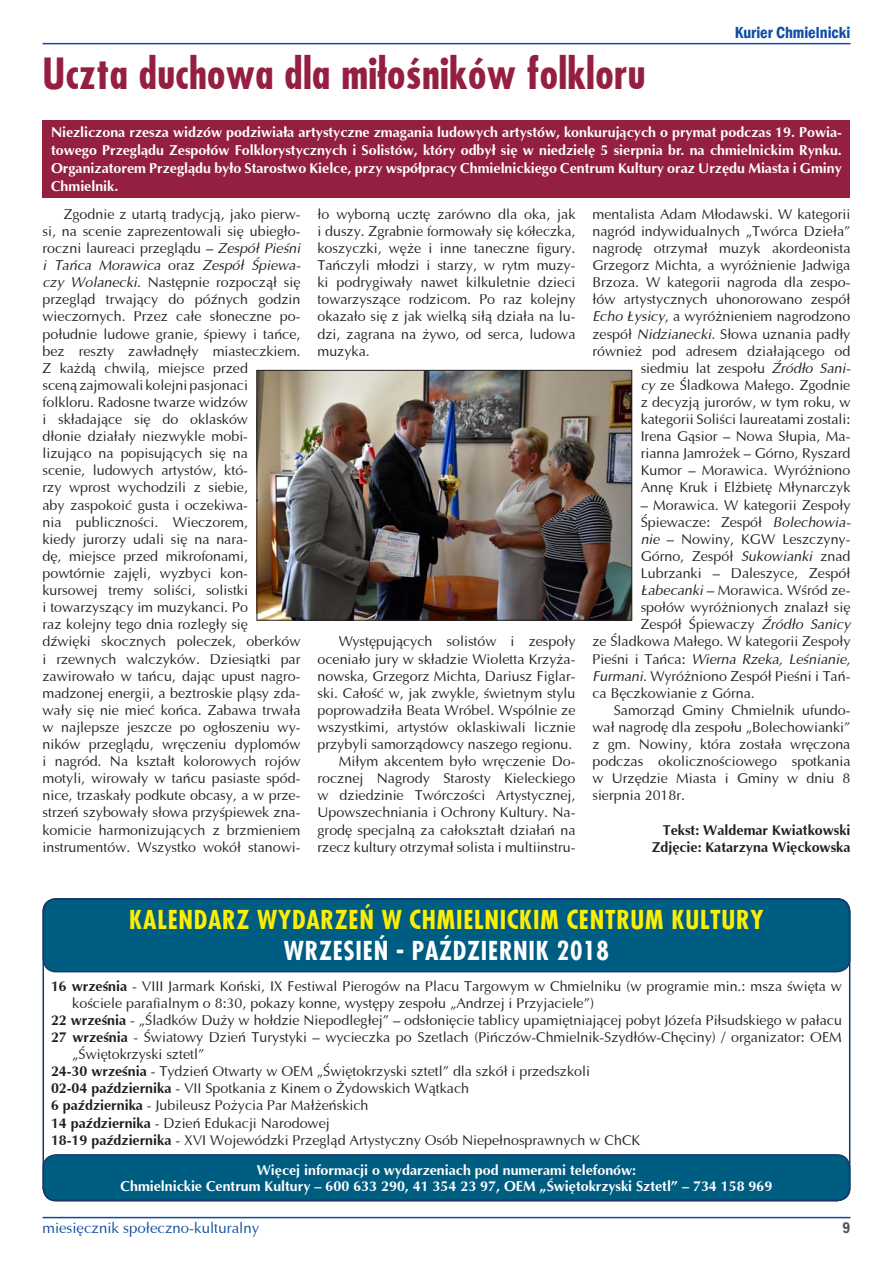
<style>
.page{position:relative;width:893px;height:1263px;background:#fff}
.page>*{position:absolute;margin:0;border:0;box-sizing:border-box;transform-origin:0 0}
.t1{font:700 42px "Fujiyama";letter-spacing:.01em;color:#951f41}
.t2{font:700 25.5px "Fujiyama";letter-spacing:.03em;color:#fcef03}
.t3{font:700 25.5px "Fujiyama";letter-spacing:.03em;color:#fff}
.t4{font:600 condensed 16.5px "Franklin Gothic";color:#0d4da1}
.t5{font:600 condensed 15.75px "Franklin Gothic";color:#57585a}
.t6{font:15px "Ottawa";color:#0d4da1}
.t7{font:14.25px/17.1px "Ottawa";color:#231f20;text-align:right}
.t8{font:700 14.25px/18px "Ottawa";color:#fff;text-align:justify}
.t9{font:700 14.25px/17.1px "Ottawa";color:#231f20;text-align:right}
.t10{font:italic 14.25px "Ottawa";color:#231f20}
.s1{font-style:italic}
.s2{font-style:normal}
.s3{font-weight:700}
</style>
<div class="page">
<hr style="left:43px;top:1217px;width:807px;height:1px;background:#0d4da1">
<hr style="left:43px;top:43px;width:807px;height:1px;background:#0d4da1">
<div style="left:43px;top:120px;width:807px;height:78px;background:#951f41"></div>
<div style="left:43px;top:899px;width:807px;height:73px;background:#005d82;border-radius:13px"></div>
<div style="left:43px;top:898px;width:807px;height:74px;border:2px solid #1b3768;border-radius:13px"></div>
<div style="left:43px;top:1155px;width:807px;height:45px;background:#005d82;border-radius:13px"></div>
<div style="left:43px;top:1154px;width:807px;height:47px;border:2px solid #1b3768;border-radius:13px"></div>
<div style="left:43px;top:898px;width:807px;height:303px;border:2px solid #1b3768;border-radius:13px"></div>
<img style="left:259px;top:372px;width:371px;height:247px">
<div style="left:257px;top:370px;width:375px;height:251px;border:1px solid #231f20"></div>
<h1 class="t1" style="left:43px;top:46px;width:604px">UCZTA DUCHOWA DLA MIŁOŚNIKÓW FOLKLORU</h1>
<p class="t4" style="left:735px;top:22px;width:117px">Kurier Chmielnicki</p>
<p class="t8" style="left:51px;top:123px;width:792px">Niezliczona rzesza widzów podziwiała artystyczne zmagania ludowych artystów, konkurujących o prymat podczas 19. Powia&shy;towego Przeglądu Zespołów Folklorystycznych i Solistów, który odbył się w niedzielę 5 sierpnia br. na chmielnickim Rynku.<br>Organizatorem Przeglądu było Starostwo Kielce, przy współpracy Chmielnickiego Centrum Kultury oraz Urzędu Miasta i Gminy Chmielnik.</p>
<p class="t7" style="left:43px;top:205px;width:259px;text-align:left;text-indent:21px">Zgodnie z utartą tradycją, jako pierw&shy;si, na scenie zaprezentowali się ubiegło&shy;roczni laureaci przeglądu – <span class="s1">Zespół Pieśni i Tańca Morawica</span> oraz <span class="s1">Zespół Śpiewa&shy;czy Wolanecki</span>. Następnie rozpoczął się przegląd trwający do późnych godzin wieczornych. Przez całe słoneczne po&shy;południe ludowe granie, śpiewy i tańce, bez reszty zawładnęły miasteczkiem.<br>Z każdą chwilą, miejsce przed<br>sceną zajmowali kolejni pasjonaci folkloru. Radosne twarze widzów<br>i składające się do oklasków<br>dłonie działały niezwykle mobi&shy;lizująco na popisujących się na<br>scenie, ludowych artystów, któ-<br>rzy wprost wychodzili z siebie,<br>aby zaspokoić gusta i oczekiwa-<br>nia publiczności. Wieczorem,<br>kiedy jurorzy udali się na nara-<br>dę, miejsce przed mikrofonami, powtórnie zajęli, wyzbyci kon&shy;kursowej tremy soliści, solistki<br>i towarzyszący im muzykanci. Po<br>raz kolejny tego dnia rozległy się<br>dźwięki skocznych poleczek, oberków i rzewnych walczyków. Dziesiątki par zawirowało w tańcu, dając upust nagro&shy;madzonej energii, a beztroskie pląsy zda&shy;wały się nie mieć końca. Zabawa trwała w najlepsze jeszcze po ogłoszeniu wy&shy;ników przeglądu, wręczeniu dyplomów i nagród. Na kształt kolorowych rojów motyli, wirowały w tańcu pasiaste spód&shy;nice, trzaskały podkute obcasy, a w prze&shy;strzeń szybowały słowa przyśpiewek zna&shy;komicie harmonizujących z brzmieniem instrumentów. Wszystko wokół stanowi-</p>
<p class="t7" style="left:317px;top:205px;width:259px;text-align:justify">ło wyborną ucztę zarówno dla oka, jak i duszy. Zgrabnie formowały się kółeczka, koszyczki, węże i inne taneczne figury.<br>Tańczyli młodzi i starzy, w rytm muzy&shy;ki podrygiwały nawet kilkuletnie dzieci towarzyszące rodzicom. Po raz kolejny okazało się z jak wielką siłą działa na lu&shy;dzi, zagrana na żywo, od serca, ludowa muzyka.</p>
<p class="t7" style="left:317px;top:633px;width:259px">Występujących solistów i zespoły oceniało jury w składzie Wioletta Krzyża&shy;nowska, Grzegorz Michta, Dariusz Figlar&shy;ski. Całość w, jak zwykle, świetnym stylu poprowadziła Beata Wróbel. Wspólnie ze wszystkimi, artystów oklaskiwali licznie przybyli samorządowcy naszego regionu.<br>Miłym akcentem było wręczenie Do&shy;rocznej Nagrody Starosty Kieleckiego w dziedzinie Twórczości Artystycznej, Upowszechniania i Ochrony Kultury. Na&shy;grodę specjalną za całokształt działań na rzecz kultury otrzymał solista i multiinstru-</p>
<p class="t7" style="left:592px;top:205px;width:259px">mentalista Adam Młodawski. W kategorii nagród indywidualnych „Twórca Dzieła” nagrodę otrzymał muzyk akordeonista Grzegorz Michta, a wyróżnienie Jadwiga Brzoza. W kategorii nagroda dla zespo&shy;łów artystycznych uhonorowano zespół <span class="s1">Echo Łysicy</span>, a wyróżnieniem nagrodzono zespół <span class="s1">Nidzianecki.</span> Słowa uznania padły również pod adresem działającego od siedmiu lat zespołu <span class="s1">Źródło Sani-<br>cy</span> ze Śladkowa Małego. Zgodnie<br>z decyzją jurorów, w tym roku, w kategorii Soliści laureatami zostali:<br>Irena Gąsior – Nowa Słupia, Ma-<br>rianna Jamrożek – Górno, Ryszard<br>Kumor – Morawica. Wyróżniono<br>Annę Kruk i Elżbietę Młynarczyk</p>
<p class="t7" style="left:641px;top:496px;width:211px">– Morawica. W kategorii Zespoły</p>
<p class="t7" style="left:641px;top:513px;width:211px">Śpiewacze: Zespół <span class="s1">Bolechowia-</span></p>
<p class="t7" style="left:641px;top:530px;width:211px"><span class="s1">nie</span> – Nowiny, KGW Leszczyny-</p>
<p class="t7" style="left:641px;top:547px;width:211px">Górno, Zespół <span class="s1">Sukowianki</span> znad</p>
<p class="t7" style="left:641px;top:565px;width:211px">Lubrzanki – Daleszyce, Zespół</p>
<p class="t7" style="left:641px;top:582px;width:211px"><span class="s1">Łabecanki</span> – Morawica. Wśród ze-</p>
<p class="t7" style="left:641px;top:599px;width:211px">społów wyróżnionych znalazł się</p>
<p class="t7" style="left:641px;top:616px;width:211px">Zespół Śpiewaczy <span class="s1">Źródło Sanicy</span></p>
<p class="t7" style="left:592px;top:633px;width:259px">ze Śladkowa Małego. W kategorii Zespoły</p>
<p class="t10" style="left:592px;top:650px;width:259px"><span class="s2">Pieśni i Tańca:</span> Wierna Rzeka, Leśnianie,</p>
<p class="t7" style="left:592px;top:667px;width:259px"><span class="s1">Furmani</span>. Wyróżniono Zespół Pieśni i Tań-</p>
<p class="t7" style="left:592px;top:684px;width:164px">ca Bęczkowianie z Górna.</p>
<p class="t7" style="left:614px;top:701px;width:238px">Samorząd Gminy Chmielnik ufundo-</p>
<p class="t7" style="left:592px;top:718px;width:259px">wał nagrodę dla zespołu „Bolechowianki”</p>
<p class="t7" style="left:592px;top:736px;width:259px">z gm. Nowiny, która została wręczona</p>
<p class="t7" style="left:592px;top:753px;width:259px">podczas okolicznościowego spotkania</p>
<p class="t7" style="left:592px;top:770px;width:259px">w Urzędzie Miasta i Gminy w dniu 8</p>
<p class="t7" style="left:592px;top:787px;width:94px">sierpnia 2018r.</p>
<p class="t9" style="left:652px;top:821px;width:200px">Tekst: Waldemar Kwiatkowski<br>Zdjęcie: Katarzyna Więckowska</p>
<h2 class="t2" style="left:129px;top:903px;width:636px">KALENDARZ WYDARZEŃ W CHMIELNICKIM CENTRUM KULTURY</h2>
<h2 class="t3" style="left:284px;top:934px;width:209px">WRZESIEŃ - PAŹDZIERNI</h2>
<h2 class="t3" style="left:536px;top:934px;width:75px">K 2018</h2>
<p class="t7" style="left:51px;top:977px;width:792px"><span class="s3">16 września</span> - VIII Jarmark Koński, IX Festiwal Pierogów na Placu Targowym w Chmielniku (w programie min.: msza święta w</p>
<p class="t7" style="left:72px;top:994px;width:523px">kościele parafialnym o 8:30, pokazy konne, występy zespołu „Andrzej i Przyjaciele”)</p>
<p class="t7" style="left:51px;top:1011px;width:792px"><span class="s3">22 września</span> - „Śladków Duży w hołdzie Niepodległej” – odsłonięcie tablicy upamiętniającej pobyt Józefa Piłsudskiego w pałacu</p>
<p class="t7" style="left:51px;top:1028px;width:792px"><span class="s3">27 września</span> - Światowy Dzień Turystyki – wycieczka po Szetlach (Pińczów-Chmielnik-Szydłów-Chęciny) / organizator: OEM</p>
<p class="t7" style="left:72px;top:1046px;width:134px">„Świętokrzyski sztetl”</p>
<p class="t7" style="left:51px;top:1063px;width:540px"><span class="s3">24-30 września</span> - Tydzień Otwarty w OEM „Świętokrzyski sztetl” dla szkół i przedszkoli</p>
<p class="t7" style="left:51px;top:1080px;width:420px"><span class="s3">02-04 października</span> - VII Spotkania z Kinem o Żydowskich Wątkach</p>
<p class="t7" style="left:51px;top:1097px;width:319px"><span class="s3">6 października</span> - Jubileusz Pożycia Par Małżeńskich</p>
<p class="t7" style="left:51px;top:1114px;width:280px"><span class="s3">14 października</span> - Dzień Edukacji Narodowej</p>
<p class="t7" style="left:51px;top:1131px;width:591px"><span class="s3">18-19 października</span> - XVI Wojewódzki Przegląd Artystyczny Osób Niepełnosprawnych w ChCK</p>
<p class="t8" style="left:121px;top:1161px;width:653px;line-height:16.5px;text-align:center">Więcej informacji o wydarzeniach pod numerami telefonów:<br>Chmielnickie Centrum Kultury – 600 633 290, 41 354 23 97, OEM „Świętokrzyski Sztetl” – 734 158 969</p>
<p class="t6" style="left:43px;top:1219px;width:218px">miesięcznik społeczno-kulturalny</p>
<p class="t5" style="left:842px;top:1217px;width:10px">9</p>
</div>
